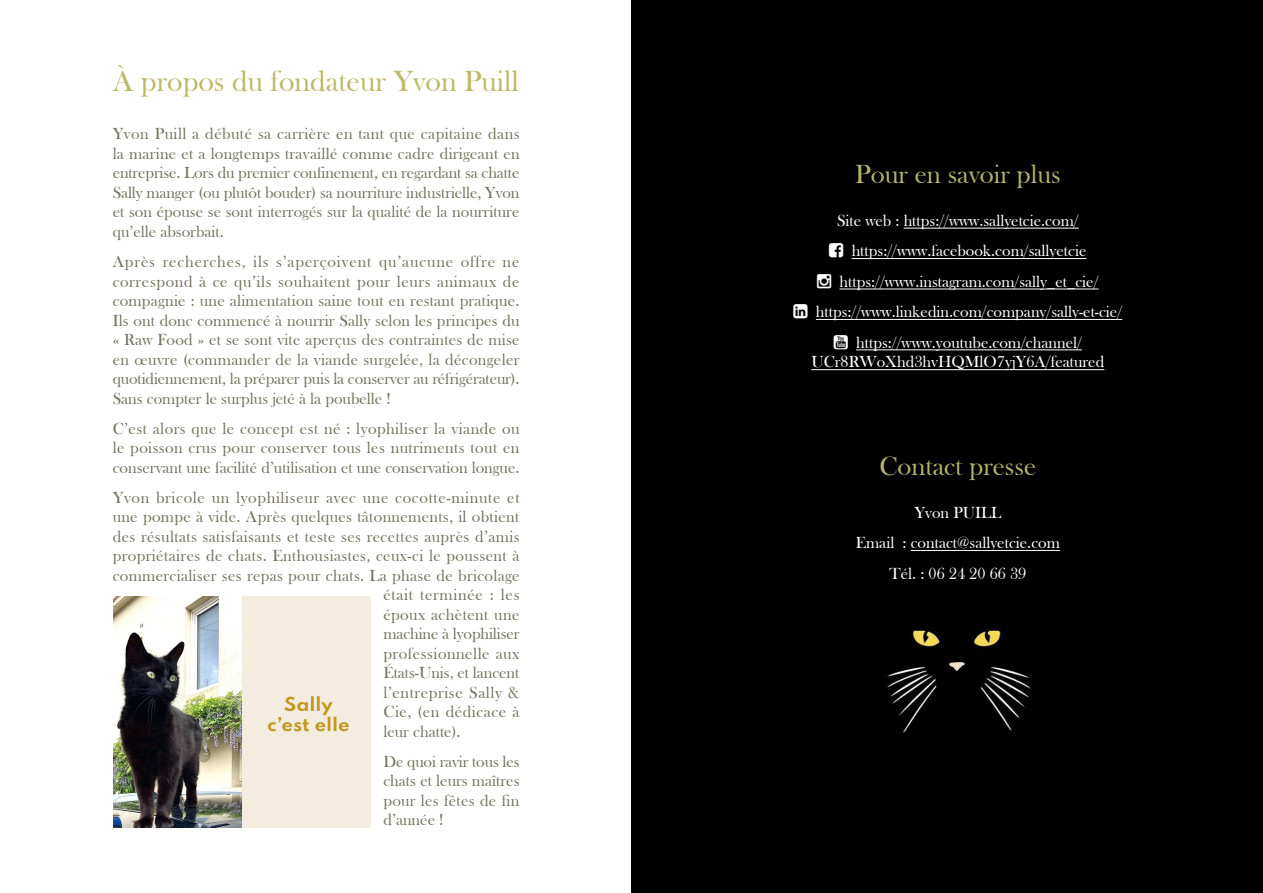
<style>
.page{position:relative;width:1263px;height:893px;background:#fff}
.page>*{position:absolute;margin:0;border:0;box-sizing:border-box;transform-origin:0 0}
.Pages_-_Titre_1{font:30px "Bask Old Face";color:#bcb967}
.Page_Contact_-_Titre{font:27px "Bask Old Face";color:#b2b46d}
.Pages_-_Paragraphe{font:16.5px/19.5px "Bask Old Face";letter-spacing:.02em;color:#75735d;text-align:justify}
.Pages_-_Paragraphe-2{font:16.5px/19.8px "Bask Old Face";color:#fff}
.Pages_-_Paragraphe-3{font:16.5px "Bask Old Face";letter-spacing:.04em;color:#75735d}
.Pages_-_Paragraphe-4{font:16.5px "Bask Old Face";letter-spacing:-.005em;color:#75735d}
.Pages_-_Paragraphe-5{font:16.5px "Bask Old Face";color:#75735d}
</style>
<div class="page">
<div style="left:631px;top:0;width:632px;height:893px;background:#000"></div>
<hr style="left:904px;top:228px;width:175px;height:1px;background:#fff">
<hr style="left:852px;top:258px;width:234px;height:1px;background:#fff">
<hr style="left:840px;top:289px;width:258px;height:1px;background:#fff">
<hr style="left:816px;top:319px;width:306px;height:1px;background:#fff">
<hr style="left:856px;top:349px;width:226px;height:1px;background:#fff">
<hr style="left:811px;top:369px;width:293px;height:1px;background:#fff">
<hr style="left:911px;top:550px;width:149px;height:1px;background:#fff">
<img style="left:114px;top:596px;width:257px;height:231px">
<img style="left:887px;top:629px;width:144px;height:104px">
<p class="Pages_-_Titre_1" style="left:113px;top:64px;width:407px">À propos du fondateur Yvon Puill</p>
<p class="Pages_-_Paragraphe" style="left:113px;top:124px;width:408px">Yvon Puill a débuté sa carrière en tant que capitaine dans la marine et a longtemps travaillé comme cadre dirigeant en entreprise. Lors du premier confinement, en regardant sa chatte Sally manger (ou plutôt bouder) sa nourriture industrielle, Yvon et son épouse se sont interrogés sur la qualité de la nourriture qu’elle absorbait.</p>
<p class="Pages_-_Paragraphe" style="left:113px;top:252px;width:408px">Après recherches, ils s’aperçoivent qu’aucune offre ne correspond à ce qu’ils souhaitent pour leurs animaux de compagnie : une alimentation saine tout en restant pratique.<br>Ils ont donc commencé à nourrir Sally selon les principes du « Raw Food » et se sont vite aperçus des contraintes de mise en œuvre (commander de la viande surgelée, la décongeler quotidiennement, la préparer puis la conserver au réfrigérateur).<br>Sans compter le surplus jeté à la poubelle !</p>
<p class="Pages_-_Paragraphe" style="left:113px;top:419px;width:408px">C’est alors que le concept est né : lyophiliser la viande ou le poisson crus pour conserver tous les nutriments tout en conservant une facilité d’utilisation et une conservation longue.</p>
<p class="Pages_-_Paragraphe-3" style="left:113px;top:488px;width:408px">Yvon bricole un lyophiliseur avec une cocotte-minute et</p>
<p class="Pages_-_Paragraphe" style="left:113px;top:507px;width:408px">une pompe à vide. Après quelques tâtonnements, il obtient</p>
<p class="Pages_-_Paragraphe" style="left:113px;top:527px;width:408px">des résultats satisfaisants et teste ses recettes auprès d’amis</p>
<p class="Pages_-_Paragraphe" style="left:113px;top:546px;width:408px">propriétaires de chats. Enthousiastes, ceux-ci le poussent à</p>
<p class="Pages_-_Paragraphe" style="left:113px;top:566px;width:408px">commercialiser ses repas pour chats. La phase de bricolage</p>
<p class="Pages_-_Paragraphe-3" style="left:383px;top:586px;width:138px">était terminée : les</p>
<p class="Pages_-_Paragraphe" style="left:383px;top:605px;width:138px">époux achètent une</p>
<p class="Pages_-_Paragraphe-4" style="left:383px;top:625px;width:138px">machine à lyophiliser</p>
<p class="Pages_-_Paragraphe" style="left:383px;top:644px;width:138px">professionnelle aux</p>
<p class="Pages_-_Paragraphe-4" style="left:383px;top:664px;width:138px">États-Unis, et lancent</p>
<p class="Pages_-_Paragraphe" style="left:383px;top:683px;width:138px">l’entreprise Sally &amp;</p>
<p class="Pages_-_Paragraphe" style="left:383px;top:702px;width:138px">Cie, (en dédicace à</p>
<p class="Pages_-_Paragraphe-5" style="left:383px;top:722px;width:79px">leur chatte).</p>
<p class="Pages_-_Paragraphe" style="left:383px;top:752px;width:138px">De quoi ravir tous les chats et leurs maîtres pour les fêtes de fin d’année !</p>
<p class="Page_Contact_-_Titre" style="left:855px;top:159px;width:207px">Pour en savoir plus</p>
<p class="Pages_-_Paragraphe-2" style="left:837px;top:211px;width:243px">Site web : https://www.sallyetcie.com/</p>
<p class="Pages_-_Paragraphe-2" style="left:852px;top:241px;width:236px">https://www.facebook.com/sallyetcie</p>
<p class="Pages_-_Paragraphe-2" style="left:840px;top:272px;width:260px">https://www.instagram.com/sally_et_cie/</p>
<p class="Pages_-_Paragraphe-2" style="left:816px;top:302px;width:308px">https://www.linkedin.com/company/sally-et-cie/</p>
<p class="Pages_-_Paragraphe-2" style="left:811px;top:333px;width:294px;text-indent:45px">https://www.youtube.com/channel/<br>UCr8RWoXhd3hvHQMlO7yjY6A/featured</p>
<p class="Page_Contact_-_Titre" style="left:879px;top:451px;width:158px">Contact presse</p>
<p class="Pages_-_Paragraphe-2" style="left:914px;top:503px;width:88px">Yvon PUILL</p>
<p class="Pages_-_Paragraphe-2" style="left:856px;top:533px;width:206px">Email : contact@sallyetcie.com</p>
<p class="Pages_-_Paragraphe-2" style="left:889px;top:564px;width:138px">Tél. : 06 24 20 66 39</p>
</div>
